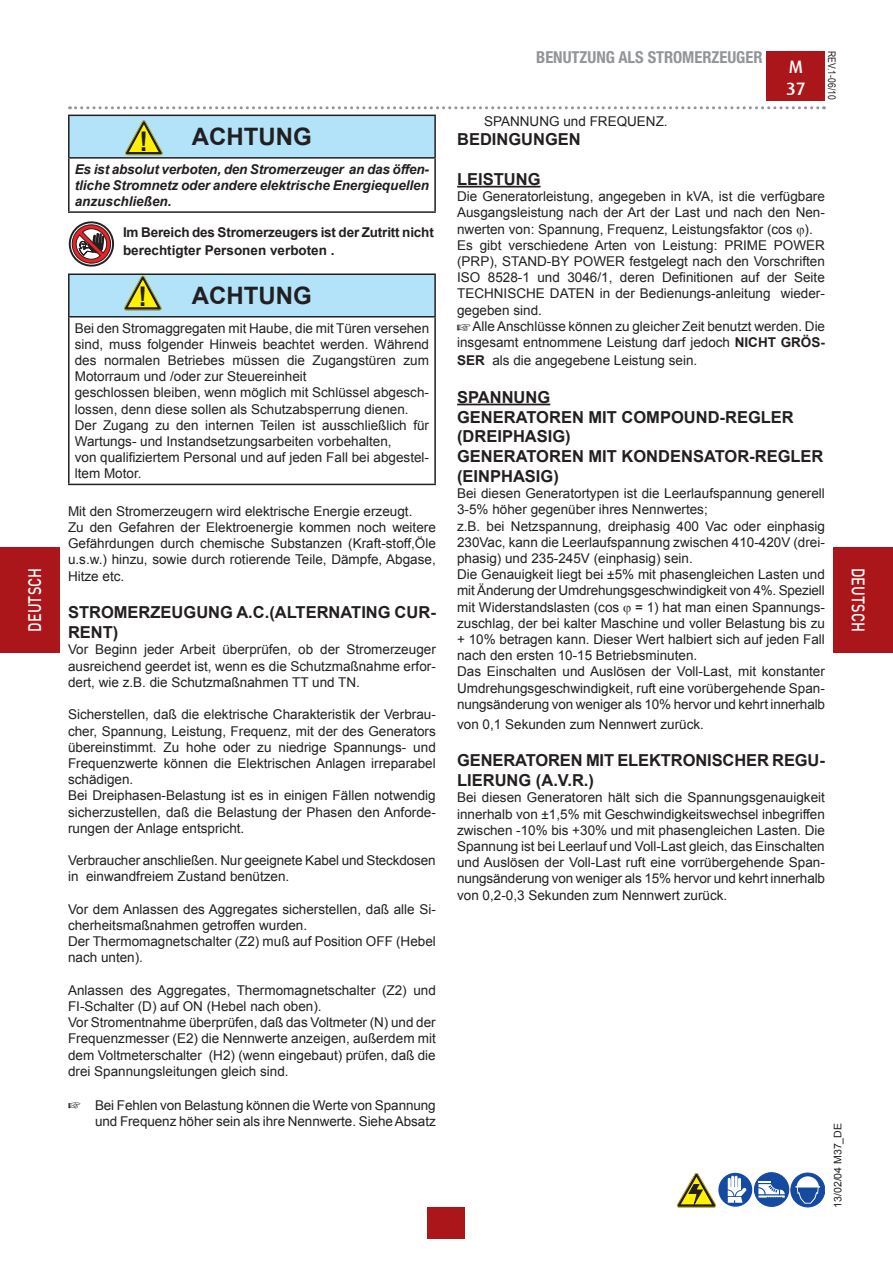
<style>
.page{position:relative;width:893px;height:1263px;background:#fff}
.page>*{position:absolute;margin:0;border:0;box-sizing:border-box;transform-origin:0 0}
.t1{font:700 27.15px "Arial";color:#231f20;scale:.95 1}
.t2{font:700 24px "Arial";color:#231f20}
.t3{font:500 18px "DIN Pro";letter-spacing:.01em;color:#fff;scale:.8 1}
.t4{font:500 18px/21.6px "Dax";color:#fff}
.t5{font:700 16.5px/19.8px "Arial";color:#231f20}
.t6{font:700 condensed 16.5px "Helvetica Neue LTW1 G";color:#939598}
.t7{font:13.5px/16.2px "Arial";color:#231f20}
.t8{font:italic 700 13.5px/16.2px "Arial";color:#231f20;text-align:justify}
.t9{font:700 13.5px/18px "Arial";letter-spacing:-.01em;color:#231f20}
.t10{font:10.5px "Arial";color:#231f20}
.t11{font:10.5px "Arial Narrow";color:#231f20}
.s1{font-weight:700}
</style>
<div class="page">
<div style="left:767px;top:51px;width:58px;height:50px;background:#ab161a"></div>
<svg style="left:70px;top:106px;width:754px;height:3px"></svg>
<div style="left:428px;top:1208px;width:37px;height:31px;background:#ab161a"></div>
<div style="left:0;top:547px;width:60px;height:105px;background:#ab161a"></div>
<div style="left:833px;top:547px;width:60px;height:105px;background:#ab161a"></div>
<svg style="left:68px;top:221px;width:47px;height:46px"></svg>
<hr style="left:457px;top:186px;width:84px;height:2px;background:#231f20">
<hr style="left:457px;top:404px;width:93px;height:1px;background:#231f20">
<svg style="left:677px;top:1172px;width:148px;height:35px"></svg>
<div style="left:69px;top:274px;width:366px;height:43px;background:#b3e3f9"></div>
<hr style="left:68px;top:273px;width:368px;height:2px;background:#231f20">
<hr style="left:68px;top:275px;width:2px;height:41px;background:#231f20">
<hr style="left:434px;top:275px;width:2px;height:41px;background:#231f20">
<hr style="left:68px;top:316px;width:368px;height:1px;background:#231f20">
<hr style="left:68px;top:317px;width:2px;height:167px;background:#231f20">
<hr style="left:434px;top:317px;width:2px;height:167px;background:#231f20">
<hr style="left:68px;top:484px;width:368px;height:1px;background:#231f20">
<svg style="left:124px;top:276px;width:38px;height:34px"></svg>
<div style="left:69px;top:115px;width:366px;height:43px;background:#b3e3f9"></div>
<hr style="left:68px;top:115px;width:368px;height:1px;background:#231f20">
<hr style="left:68px;top:116px;width:2px;height:41px;background:#231f20">
<hr style="left:434px;top:116px;width:2px;height:41px;background:#231f20">
<hr style="left:68px;top:157px;width:368px;height:2px;background:#231f20">
<hr style="left:68px;top:159px;width:2px;height:52px;background:#231f20">
<hr style="left:434px;top:159px;width:2px;height:52px;background:#231f20">
<hr style="left:68px;top:211px;width:368px;height:2px;background:#231f20">
<svg style="left:125px;top:120px;width:38px;height:35px"></svg>
<p class="t6" style="left:536px;top:47px;width:228px">BENUTZUNG ALS STROMERZEUGER</p>
<h3 class="t4" style="left:786px;top:56px;width:21px">M<br>37</h3>
<p class="t11" style="left:840px;top:51px;width:50px;rotate:90deg">REV.1-06/10</p>
<p class="t7" style="left:484px;top:113px;width:185px">SPANNUNG und FREQUENZ.</p>
<p class="t5" style="left:457px;top:130px;width:125px">BEDINGUNGEN</p>
<p class="t5" style="left:457px;top:170px;width:85px">LEISTUNG</p>
<p class="t7" style="left:457px;top:188px;width:369px">Die Generatorleistung, angegeben in kVA, ist die verfügbare Ausgangsleistung nach der Art der Last und nach den Nen&shy;nwerten von: Spannung, Frequenz, Leistungsfaktor (cos ).<br>Es gibt verschiedene Arten von Leistung: PRIME POWER (PRP), STAND-BY POWER festgelegt nach den Vorschriften ISO 8528-1 und 3046/1, deren Definitionen auf der Seite TECHNISCHE DATEN in der Bedienungs-anleitung wieder&shy;gegeben sind.</p>
<p class="t7" style="left:457px;top:318px;width:369px;text-align:right">Alle Anschlüsse können zu gleicher Zeit benutzt werden. Die insgesamt entnommene Leistung darf jedoch <span class="s1">NICHT GRÖS-</span></p>
<p class="t7" style="left:457px;top:352px;width:242px"><span class="s1">SER</span> als die angegebene Leistung sein.</p>
<p class="t5" style="left:457px;top:387px;width:368px">SPANNUNG<br>GENERATOREN MIT COMPOUND-REGLER (DREIPHASIG)<br>GENERATOREN MIT KONDENSATOR-REGLER (EINPHASIG)</p>
<p class="t7" style="left:457px;top:485px;width:369px">Bei diesen Generatortypen ist die Leerlaufspannung generell 3-5% höher gegenüber ihres Nennwertes;<br>z.B. bei Netzspannung, dreiphasig 400 Vac oder einphasig 230Vac, kann die Leerlaufspannung zwischen 410-420V (drei&shy;phasig) und 235-245V (einphasig) sein.<br>Die Genauigkeit liegt bei ±5% mit phasengleichen Lasten und mit Änderung der Umdrehungsgeschwindigkeit von 4%. Speziell mit Widerstandslasten (cos = 1) hat man einen Spannungs&shy;zuschlag, der bei kalter Maschine und voller Belastung bis zu + 10% betragen kann. Dieser Wert halbiert sich auf jeden Fall nach den ersten 10-15 Betriebsminuten.<br>Das Einschalten und Auslösen der Voll-Last, mit konstanter Umdrehungsgeschwindigkeit, ruft eine vorübergehende Span&shy;nungsänderung von weniger als 10% hervor und kehrt innerhalb</p>
<p class="t7" style="left:457px;top:716px;width:248px">von 0,1 Sekunden zum Nennwert zurück.</p>
<p class="t5" style="left:457px;top:751px;width:369px">GENERATOREN MIT ELEKTRONISCHER REGU-<br>LIERUNG (A.V.R.)</p>
<p class="t7" style="left:457px;top:790px;width:369px;text-align:justify">Bei diesen Generatoren hält sich die Spannungsgenauigkeit innerhalb von ±1,5% mit Geschwindigkeitswechsel inbegriffen zwischen -10% bis +30% und mit phasengleichen Lasten. Die Spannung ist bei Leerlauf und Voll-Last gleich, das Einschalten und Auslösen der Voll-Last ruft eine vorrübergehende Span&shy;nungsänderung von weniger als 15% hervor und kehrt innerhalb von 0,2-0,3 Sekunden zum Nennwert zurück.</p>
<h2 class="t2" style="left:192px;top:121px;width:121px">ACHTUNG</h2>
<p class="t8" style="left:75px;top:161px;width:356px">Es ist absolut verboten, den Stromerzeuger an das öffen&shy;tliche Stromnetz oder andere elektrische Energiequellen anzuschließen.</p>
<h1 class="t1" style="left:140px;top:123px;width:11px">!</h1>
<p class="t9" style="left:123px;top:224px;width:312px">Im Bereich des Stromerzeugers ist der Zutritt nicht berechtigter Personen verboten .</p>
<h1 class="t1" style="left:139px;top:279px;width:11px">!</h1>
<h2 class="t2" style="left:192px;top:280px;width:121px">ACHTUNG</h2>
<p class="t7" style="left:75px;top:320px;width:356px">Bei den Stromaggregaten mit Haube, die mit Türen versehen sind, muss folgender Hinweis beachtet werden. Während des normalen Betriebes müssen die Zugangstüren zum Motorraum und /oder zur Steuereinheit<br>geschlossen bleiben, wenn möglich mit Schlüssel abgesch&shy;lossen, denn diese sollen als Schutzabsperrung dienen.<br>Der Zugang zu den internen Teilen ist ausschließlich für Wartungs- und Instandsetzungsarbeiten vorbehalten,<br>von qualifiziertem Personal und auf jeden Fall bei abgestel&shy;ltem Motor.</p>
<p class="t7" style="left:68px;top:503px;width:369px">Mit den Stromerzeugern wird elektrische Energie erzeugt.<br>Zu den Gefahren der Elektroenergie kommen noch weitere Gefährdungen durch chemische Substanzen (Kraft-stoff,Öle u.s.w.) hinzu, sowie durch rotierende Teile, Dämpfe, Abgase, Hitze etc.</p>
<p class="t5" style="left:68px;top:603px;width:369px">STROMERZEUGUNG A.C.(ALTERNATING CUR-<br>RENT)</p>
<p class="t7" style="left:68px;top:642px;width:369px;text-align:justify">Vor Beginn jeder Arbeit überprüfen, ob der Stromerzeuger ausreichend geerdet ist, wenn es die Schutzmaßnahme erfor&shy;dert, wie z.B. die Schutzmaßnahmen TT und TN.</p>
<p class="t7" style="left:68px;top:707px;width:369px">Sicherstellen, daß die elektrische Charakteristik der Verbrau&shy;cher, Spannung, Leistung, Frequenz, mit der des Generators übereinstimmt. Zu hohe oder zu niedrige Spannungs- und Frequenzwerte können die Elektrischen Anlagen irreparabel schädigen.<br>Bei Dreiphasen-Belastung ist es in einigen Fällen notwendig sicherzustellen, daß die Belastung der Phasen den Anforde&shy;rungen der Anlage entspricht.</p>
<p class="t7" style="left:68px;top:852px;width:369px">Verbraucher anschließen. Nur geeignete Kabel und Steckdosen in einwandfreiem Zustand benützen.</p>
<p class="t7" style="left:68px;top:901px;width:369px">Vor dem Anlassen des Aggregates sicherstellen, daß alle Si&shy;cherheitsmaßnahmen getroffen wurden.<br>Der Thermomagnetschalter (Z2) muß auf Position OFF (Hebel nach unten).</p>
<p class="t7" style="left:68px;top:982px;width:369px">Anlassen des Aggregates, Thermomagnetschalter (Z2) und FI-Schalter (D) auf ON (Hebel nach oben).<br>Vor Stromentnahme überprüfen, daß das Voltmeter (N) und der Frequenzmesser (E2) die Nennwerte anzeigen, außerdem mit dem Voltmeterschalter (H2) (wenn eingebaut) prüfen, daß die drei Spannungsleitungen gleich sind.</p>
<p class="t7" style="left:95px;top:1097px;width:342px">Bei Fehlen von Belastung können die Werte von Spannung und Frequenz höher sein als ihre Nennwerte. Siehe Absatz</p>
<h3 class="t3" style="left:22px;top:632px;width:82px;rotate:-90deg">DEUTSCH</h3>
<h3 class="t3" style="left:871px;top:568px;width:82px;rotate:90deg">DEUTSCH</h3>
<p class="t10" style="left:831px;top:1208px;width:86px;rotate:-90deg">13/02/04 M37_DE</p>
</div>
